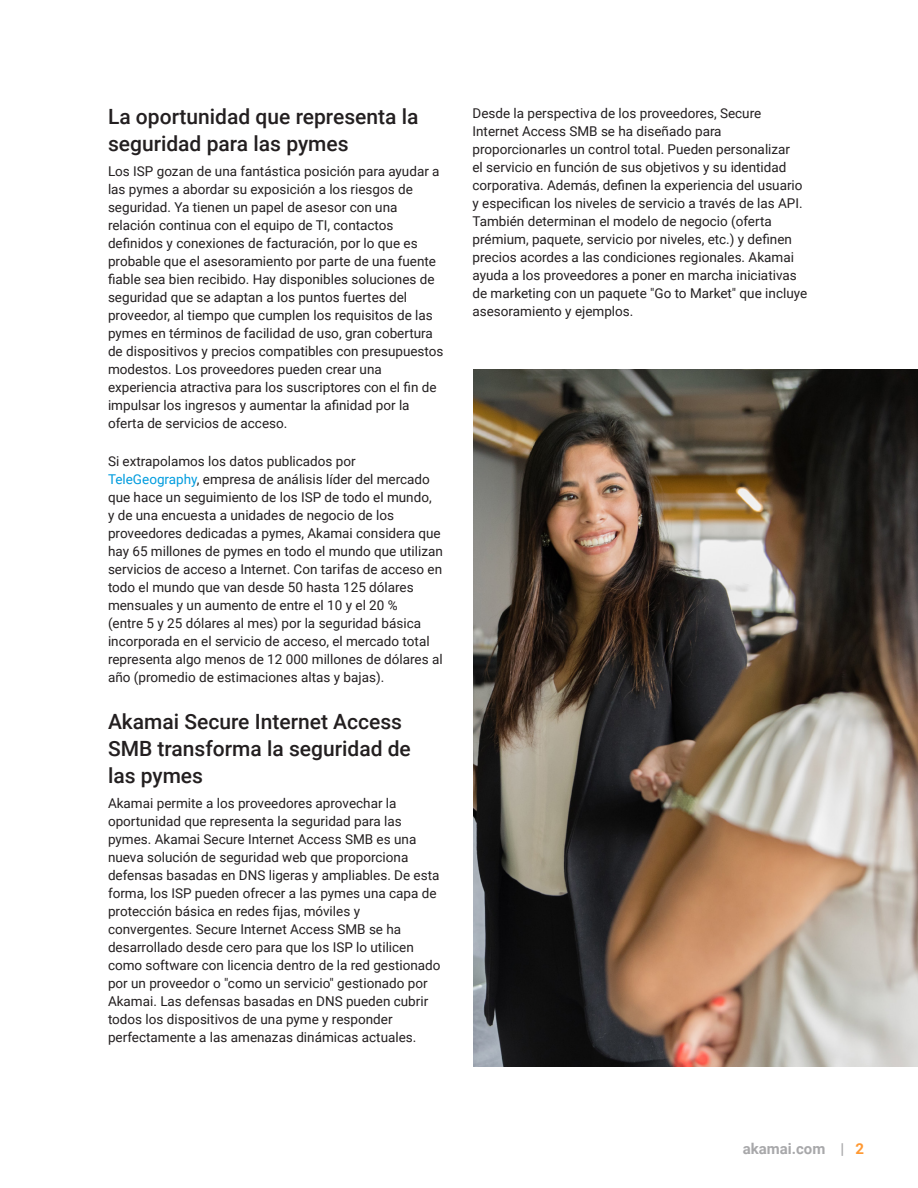
<style>
.page{position:relative;width:918px;height:1188px;background:#fff}
.page>*{position:absolute;margin:0;border:0;box-sizing:border-box;transform-origin:0 0}
.Subhead{font:500 21px/27px "Roboto";color:#231f20}
.t1{font:700 15px "Roboto";color:#a8a8aa}
.Body{font:13.5px/18px "Roboto";color:#231f20}
.s1{color:#009cde}
.s2{color:#f93}
</style>
<div class="page">
<img style="left:473px;top:370px;width:445px;height:696px">
<p class="Subhead" style="left:108px;top:102px;width:312px">La oportunidad que representa la seguridad para las pymes</p>
<p class="Body" style="left:108px;top:161px;width:337px">Los ISP gozan de una fantástica posición para ayudar a las pymes a abordar su exposición a los riesgos de seguridad. Ya tienen un papel de asesor con una relación continua con el equipo de TI, contactos definidos y conexiones de facturación, por lo que es probable que el asesoramiento por parte de una fuente fiable sea bien recibido. Hay disponibles soluciones de seguridad que se adaptan a los puntos fuertes del proveedor, al tiempo que cumplen los requisitos de las pymes en términos de facilidad de uso, gran cobertura de dispositivos y precios compatibles con presupuestos modestos. Los proveedores pueden crear una experiencia atractiva para los suscriptores con el fin de impulsar los ingresos y aumentar la afinidad por la oferta de servicios de acceso.</p>
<p class="Body" style="left:108px;top:451px;width:336px">Si extrapolamos los datos publicados por <span class="s1">TeleGeography</span>, empresa de análisis líder del mercado que hace un seguimiento de los ISP de todo el mundo,<br>y de una encuesta a unidades de negocio de los proveedores dedicadas a pymes, Akamai considera que hay 65 millones de pymes en todo el mundo que utilizan servicios de acceso a Internet. Con tarifas de acceso en todo el mundo que van desde 50 hasta 125 dólares mensuales y un aumento de entre el 10 y el 20 %<br>(entre 5 y 25 dólares al mes) por la seguridad básica incorporada en el servicio de acceso, el mercado total representa algo menos de 12 000 millones de dólares al año (promedio de estimaciones altas y bajas).</p>
<p class="Subhead" style="left:108px;top:707px;width:304px">Akamai Secure Internet Access<br>SMB transforma la seguridad de las pymes</p>
<p class="Body" style="left:108px;top:793px;width:334px">Akamai permite a los proveedores aprovechar la oportunidad que representa la seguridad para las pymes. Akamai Secure Internet Access SMB es una nueva solución de seguridad web que proporciona defensas basadas en DNS ligeras y ampliables. De esta forma, los ISP pueden ofrecer a las pymes una capa de protección básica en redes fijas, móviles y convergentes. Secure Internet Access SMB se ha desarrollado desde cero para que los ISP lo utilicen como software con licencia dentro de la red gestionado por un proveedor o "como un servicio" gestionado por Akamai. Las defensas basadas en DNS pueden cubrir todos los dispositivos de una pyme y responder perfectamente a las amenazas dinámicas actuales.</p>
<p class="Body" style="left:472px;top:104px;width:336px">Desde la perspectiva de los proveedores, Secure Internet Access SMB se ha diseñado para proporcionarles un control total. Pueden personalizar<br>el servicio en función de sus objetivos y su identidad corporativa. Además, definen la experiencia del usuario y especifican los niveles de servicio a través de las API.<br>También determinan el modelo de negocio (oferta prémium, paquete, servicio por niveles, etc.) y definen precios acordes a las condiciones regionales. Akamai ayuda a los proveedores a poner en marcha iniciativas de marketing con un paquete "Go to Market" que incluye asesoramiento y ejemplos.</p>
<p class="t1" style="left:743px;top:1139px;width:123px">akamai.com | <span class="s2">2</span></p>
</div>
